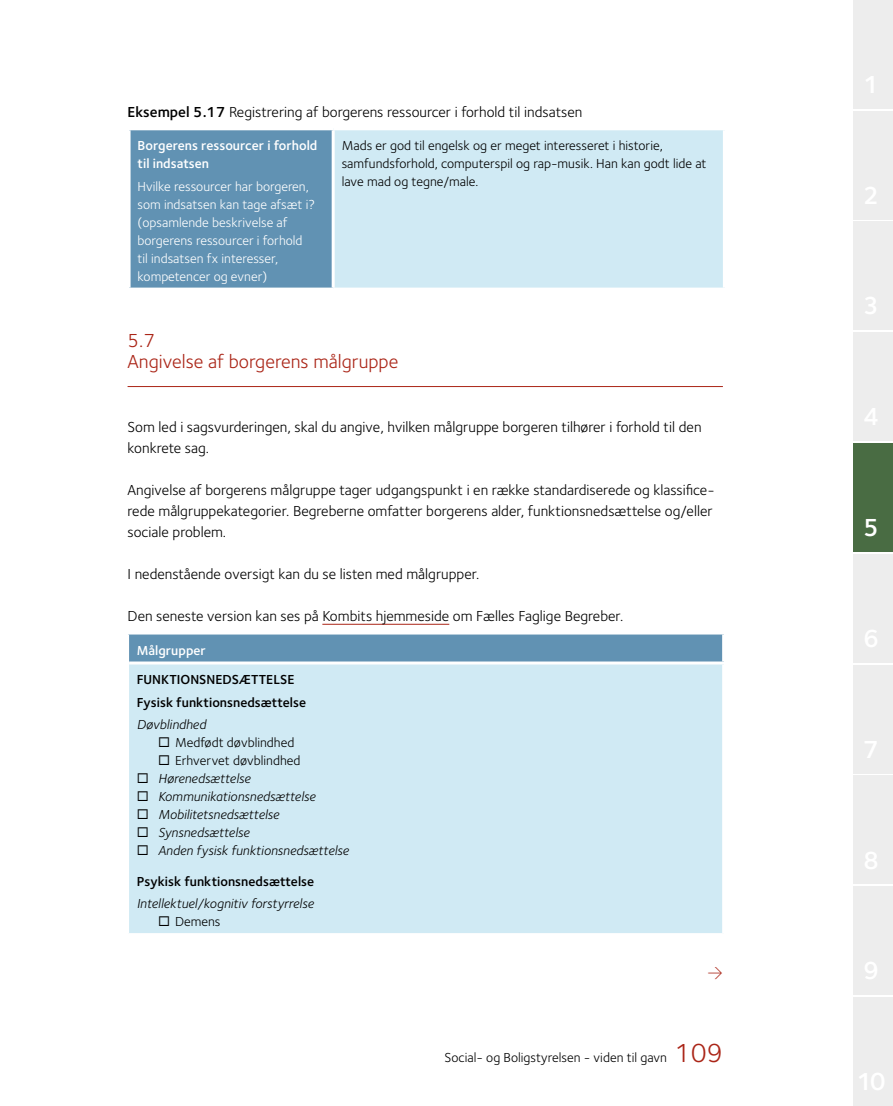
<style>
.page{position:relative;width:893px;height:1106px;background:#fff}
.page>*{position:absolute;margin:0;border:0;box-sizing:border-box;transform-origin:0 0}
.t1{font:27px "Foundry Sterling";color:#aa2517}
.t2{font:600 25.5px "Foundry Sterling";color:#fff}
.H2_H2_uden_ikon{font:19.5px/21px "Foundry Sterling";color:#aa2517}
.Normal{font:15px/21px "Foundry Sterling";color:#000}
.Figur_boks{font:15px "Foundry Sterling";color:#000}
.t3{font:300 15px "DIN Pro";color:#aa2517}
.Tabel_Tabel{font:13.5px/18px "Foundry Sterling";color:#000}
.Tabel_Tabel-2{font:13.5px/18px "Foundry Sterling";color:#fff}
.Tabel_Tabel_boks_punkt{font:italic 13.5px "Foundry Sterling";color:#000}
.Tabel_Tabel_overskrift{font:600 13.5px "Foundry Sterling";color:#000}
.Tabel_Tabel_overskrift-2{font:600 13.5px/18px "Foundry Sterling";color:#fff}
.Tabel_Tabel_uden_afstand{font:italic 13.5px "Foundry Sterling";color:#000}
.Tabel_Tabel_boks_punkt_indryk{font:13.5px "Foundry Sterling";color:#000}
.Tabel_Tabel_boks_punkt_afstand{font:italic 13.5px "Foundry Sterling";color:#000}
.s1{font-weight:600}
</style>
<div class="page">
<div style="left:854px;top:0;width:39px;height:109px;background:#ededed"></div>
<div style="left:854px;top:111px;width:39px;height:108px;background:#ededed"></div>
<div style="left:854px;top:222px;width:39px;height:108px;background:#ededed"></div>
<div style="left:854px;top:332px;width:39px;height:109px;background:#ededed"></div>
<div style="left:854px;top:443px;width:39px;height:109px;background:#496c43"></div>
<div style="left:854px;top:554px;width:39px;height:108px;background:#ededed"></div>
<div style="left:854px;top:665px;width:39px;height:108px;background:#ededed"></div>
<div style="left:854px;top:775px;width:39px;height:109px;background:#ededed"></div>
<div style="left:854px;top:886px;width:39px;height:109px;background:#ededed"></div>
<div style="left:854px;top:997px;width:39px;height:109px;background:#ededed"></div>
<hr style="left:128px;top:386px;width:595px;height:1px;background:#aa2517">
<hr style="left:322px;top:624px;width:127px;height:1px;background:#aa2517">
<div style="left:129px;top:129px;width:204px;height:160px;background:#6192b3"></div>
<div style="left:333px;top:129px;width:391px;height:160px;background:#d0eaf4"></div>
<hr style="left:332px;top:130px;width:3px;height:157px;background:#fff">
<hr style="left:128px;top:127px;width:205px;height:3px;background:#fff">
<hr style="left:128px;top:130px;width:3px;height:157px;background:#fff">
<hr style="left:333px;top:127px;width:393px;height:3px;background:#fff">
<hr style="left:723px;top:130px;width:3px;height:157px;background:#fff">
<hr style="left:128px;top:287px;width:205px;height:3px;background:#fff">
<hr style="left:333px;top:287px;width:393px;height:3px;background:#fff">
<div style="left:128px;top:633px;width:596px;height:30px;background:#6192b3"></div>
<div style="left:128px;top:663px;width:596px;height:271px;background:#d0eaf4"></div>
<hr style="left:128px;top:631px;width:597px;height:3px;background:#fff">
<hr style="left:722px;top:634px;width:3px;height:27px;background:#fff">
<svg style="left:128px;top:634px;width:1px;height:29px"></svg>
<hr style="left:129px;top:661px;width:596px;height:3px;background:#fff">
<hr style="left:722px;top:664px;width:3px;height:269px;background:#fff">
<hr style="left:128px;top:663px;width:1px;height:270px;background:#fff">
<hr style="left:128px;top:933px;width:597px;height:3px;background:#fff">
<p class="Figur_boks" style="left:128px;top:103px;width:456px"><span class="s1">Eksempel 5.17</span> Registrering af borgerens ressourcer i forhold til indsatsen</p>
<p class="Tabel_Tabel_overskrift-2" style="left:138px;top:137px;width:181px">Borgerens ressourcer i forhold til indsatsen</p>
<p class="Tabel_Tabel-2" style="left:138px;top:177px;width:179px">Hvilke ressourcer har borgeren, som indsatsen kan tage afsæt i?</p>
<p class="Tabel_Tabel-2" style="left:138px;top:213px;width:166px">(opsamlende beskrivelse af borgerens ressourcer i forhold til indsatsen fx interesser, kompetencer og evner)</p>
<p class="Tabel_Tabel" style="left:342px;top:137px;width:366px">Mads er god til engelsk og er meget interesseret i historie, samfundsforhold, computerspil og rap-musik. Han kan godt lide at lave mad og tegne/male.</p>
<h2 class="H2_H2_uden_ikon" style="left:128px;top:330px;width:272px">5.7<br>Angivelse af borgerens målgruppe</h2>
<p class="Normal" style="left:128px;top:417px;width:575px">Som led i sagsvurderingen, skal du angive, hvilken målgruppe borgeren tilhører i forhold til den konkrete sag.</p>
<p class="Normal" style="left:128px;top:480px;width:589px">Angivelse af borgerens målgruppe tager udgangspunkt i en række standardiserede og klassifice&shy;rede målgruppekategorier. Begreberne omfatter borgerens alder, funktionsnedsættelse og/eller sociale problem.</p>
<p class="Normal" style="left:128px;top:564px;width:353px">I nedenstående oversigt kan du se listen med målgrupper.</p>
<p class="Normal" style="left:128px;top:606px;width:497px">Den seneste version kan ses på Kombits hjemmeside om Fælles Faglige Begreber.</p>
<p class="Tabel_Tabel_overskrift-2" style="left:137px;top:641px;width:71px">Målgrupper</p>
<p class="Tabel_Tabel_overskrift" style="left:137px;top:672px;width:159px">FUNKTIONSNEDSÆTTELSE</p>
<p class="Tabel_Tabel_overskrift" style="left:137px;top:694px;width:171px">Fysisk funktionsnedsættelse</p>
<p class="Tabel_Tabel_uden_afstand" style="left:137px;top:716px;width:71px">Døvblindhed</p>
<p class="Tabel_Tabel_boks_punkt_indryk" style="left:175px;top:734px;width:121px">Medfødt døvblindhed</p>
<p class="Tabel_Tabel_boks_punkt_indryk" style="left:175px;top:752px;width:127px">Erhvervet døvblindhed</p>
<p class="Tabel_Tabel_boks_punkt" style="left:158px;top:770px;width:94px">Hørenedsættelse</p>
<p class="Tabel_Tabel_boks_punkt" style="left:158px;top:788px;width:159px">Kommunikationsnedsættelse</p>
<p class="Tabel_Tabel_boks_punkt" style="left:158px;top:806px;width:123px">Mobilitetsnedsættelse</p>
<p class="Tabel_Tabel_boks_punkt" style="left:158px;top:824px;width:93px">Synsnedsættelse</p>
<p class="Tabel_Tabel_boks_punkt_afstand" style="left:158px;top:842px;width:192px">Anden fysisk funktionsnedsættelse</p>
<p class="Tabel_Tabel_overskrift" style="left:137px;top:873px;width:179px">Psykisk funktionsnedsættelse</p>
<p class="Tabel_Tabel_uden_afstand" style="left:137px;top:895px;width:179px">Intellektuel/kognitiv forstyrrelse</p>
<p class="Tabel_Tabel_boks_punkt_indryk" style="left:175px;top:913px;width:47px">Demens</p>
<p class="t3" style="left:707px;top:960px;width:17px">→</p>
<p class="Tabel_Tabel" style="left:444px;top:1049px;width:224px">Social- og Boligstyrelsen - viden til gavn</p>
<h1 class="t1" style="left:675px;top:1037px;width:50px">109</h1>
<h2 class="t2" style="left:863px;top:512px;width:17px">5</h2>
</div>
